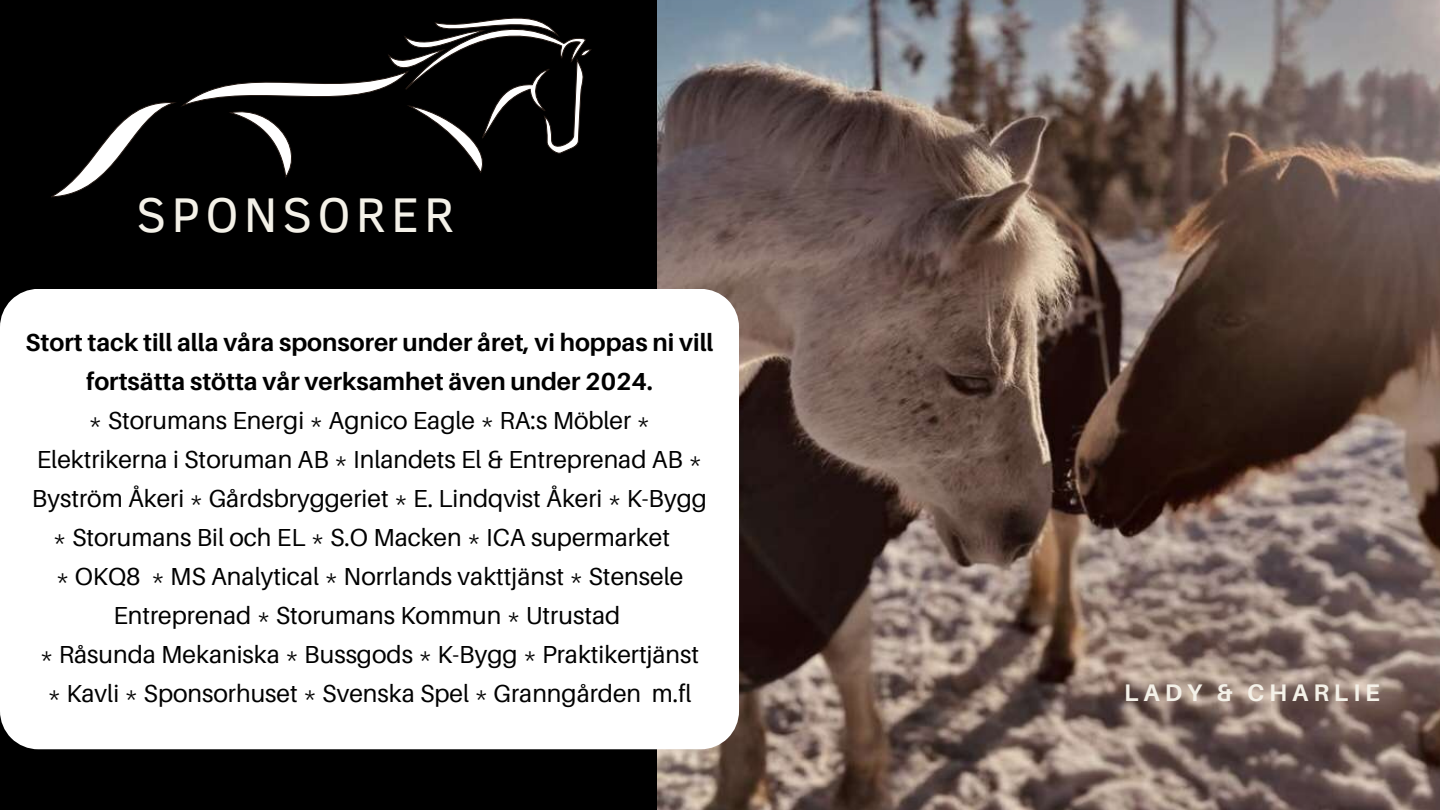
<style>
.page{position:relative;width:1440px;height:810px;background:#000}
.page>*{position:absolute;margin:0;border:0;box-sizing:border-box;transform-origin:0 0}
.t1{font:50px "Clear Sans";letter-spacing:.1em;color:#f4f1e8}
.t2{font:24.6px/39px "Aileron";color:#000;text-align:center}
.t3{font:700 24.6px/39px "Aileron";color:#000;text-align:center}
.t4{font:700 24px "Aileron";letter-spacing:.205em;color:#f4f1e8}
</style>
<div class="page">
<img style="left:658px;top:0;width:782px;height:810px">
<div style="left:0;top:289px;width:739px;height:460px;background:#fff"></div>
<svg style="left:51px;top:102px;width:124px;height:95px"></svg>
<svg style="left:183px;top:17px;width:408px;height:160px"></svg>
<p class="t1" style="left:137px;top:178px;width:319px">SPONSORER</p>
<h1 class="t3" style="left:26px;top:322px;width:689px">Stort tack till alla våra sponsorer under året, vi hoppas ni vill fortsätta stötta vår verksamhet även under 2024.</h1>
<p class="t2" style="left:89px;top:400px;width:563px">* Storumans Energi * Agnico Eagle * RA:s Möbler *</p>
<p class="t2" style="left:37px;top:439px;width:667px">Elektrikerna i Storuman AB * Inlandets El &amp; Entreprenad AB *</p>
<p class="t2" style="left:32px;top:478px;width:677px">Byström Åkeri * Gårdsbryggeriet * E. Lindqvist Åkeri * K-Bygg</p>
<p class="t2" style="left:53px;top:517px;width:619px">* Storumans Bil och EL * S.O Macken * ICA supermarket</p>
<p class="t2" style="left:56px;top:556px;width:629px">* OKQ8 * MS Analytical * Norrlands vakttjänst * Stensele<br>Entreprenad * Storumans Kommun * Utrustad</p>
<p class="t2" style="left:40px;top:634px;width:661px">* Råsunda Mekaniska * Bussgods * K-Bygg * Praktikertjänst</p>
<p class="t2" style="left:47px;top:673px;width:646px">* Kavli * Sponsorhuset * Svenska Spel * Granngården m.fl</p>
<h2 class="t4" style="left:1124px;top:677px;width:257px">LADY &amp; CHARLIE</h2>
</div>
